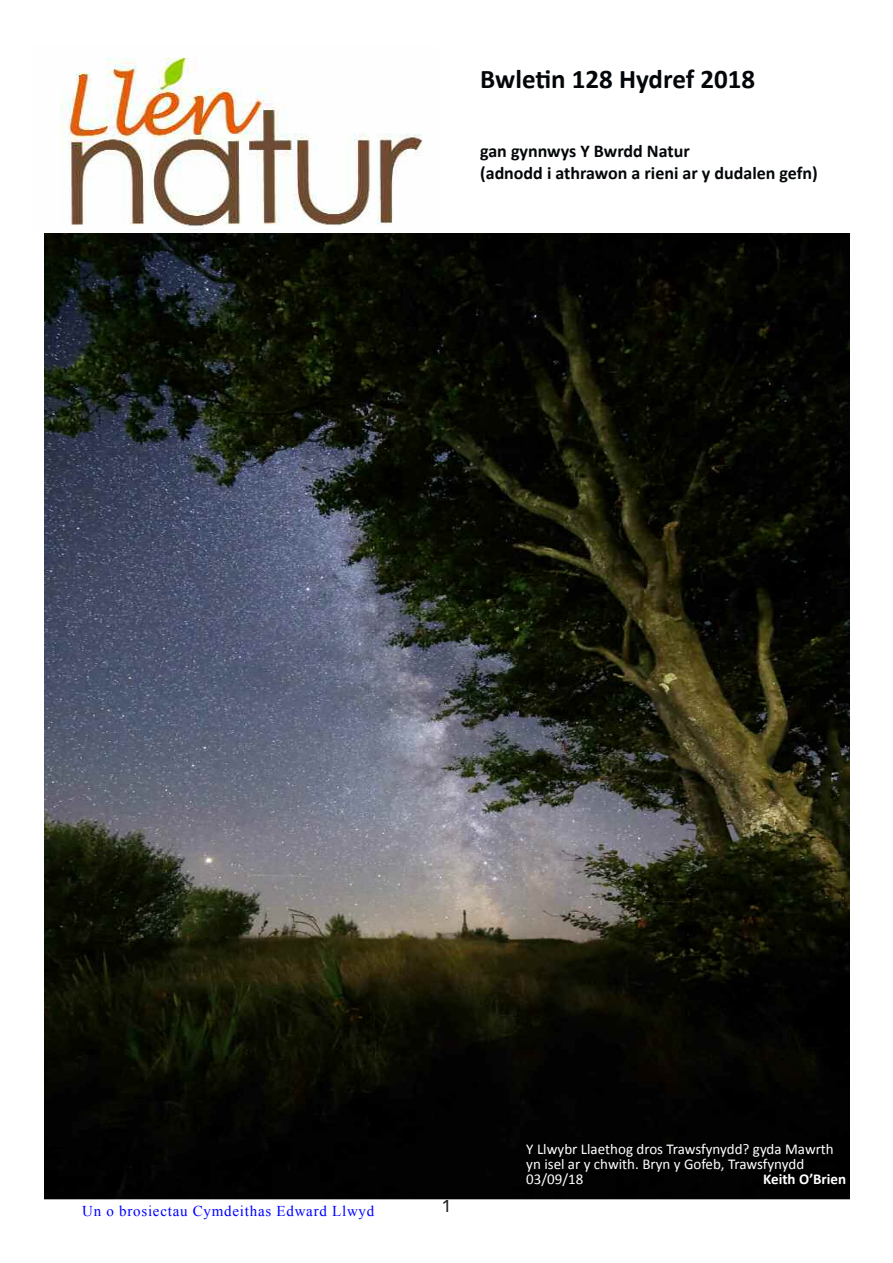
<style>
.page{position:relative;width:893px;height:1263px;background:#fff}
.page>*{position:absolute;margin:0;border:0;box-sizing:border-box;transform-origin:0 0}
.t1{font:700 27px "Calibri";color:#040709}
.t2{font:700 18px/21.6px "Calibri";color:#040709}
.t3{font:18px "Arial";color:#231f20}
.t4{font:15px/15px "Calibri";color:#fff}
.t5{font:15px "Times New Roman";letter-spacing:.05em;color:#00f}
.t6{font:700 15px "Calibri";color:#fff}
</style>
<div class="page">
<img style="left:61px;top:57px;width:362px;height:173px">
<img style="left:45px;top:233px;width:804px;height:966px">
<h1 class="t1" style="left:480px;top:68px;width:276px">Bwletin 128 Hydref 2018</h1>
<p class="t2" style="left:480px;top:142px;width:339px">gan gynnwys Y Bwrdd Natur<br>(adnodd i athrawon a rieni ar y dudalen gefn)</p>
<p class="t5" style="left:82px;top:1202px;width:294px">Un o brosiectau Cymdeithas Edward Llwyd</p>
<p class="t3" style="left:441px;top:1196px;width:12px">1</p>
<p class="t4" style="left:526px;top:1143px;width:309px">Y Llwybr Llaethog dros Trawsfynydd? gyda Mawrth yn isel ar y chwith. Bryn y Gofeb, Trawsfynydd<br>03/09/18</p>
<p class="t6" style="left:763px;top:1173px;width:84px">Keith O’Brien</p>
</div>
